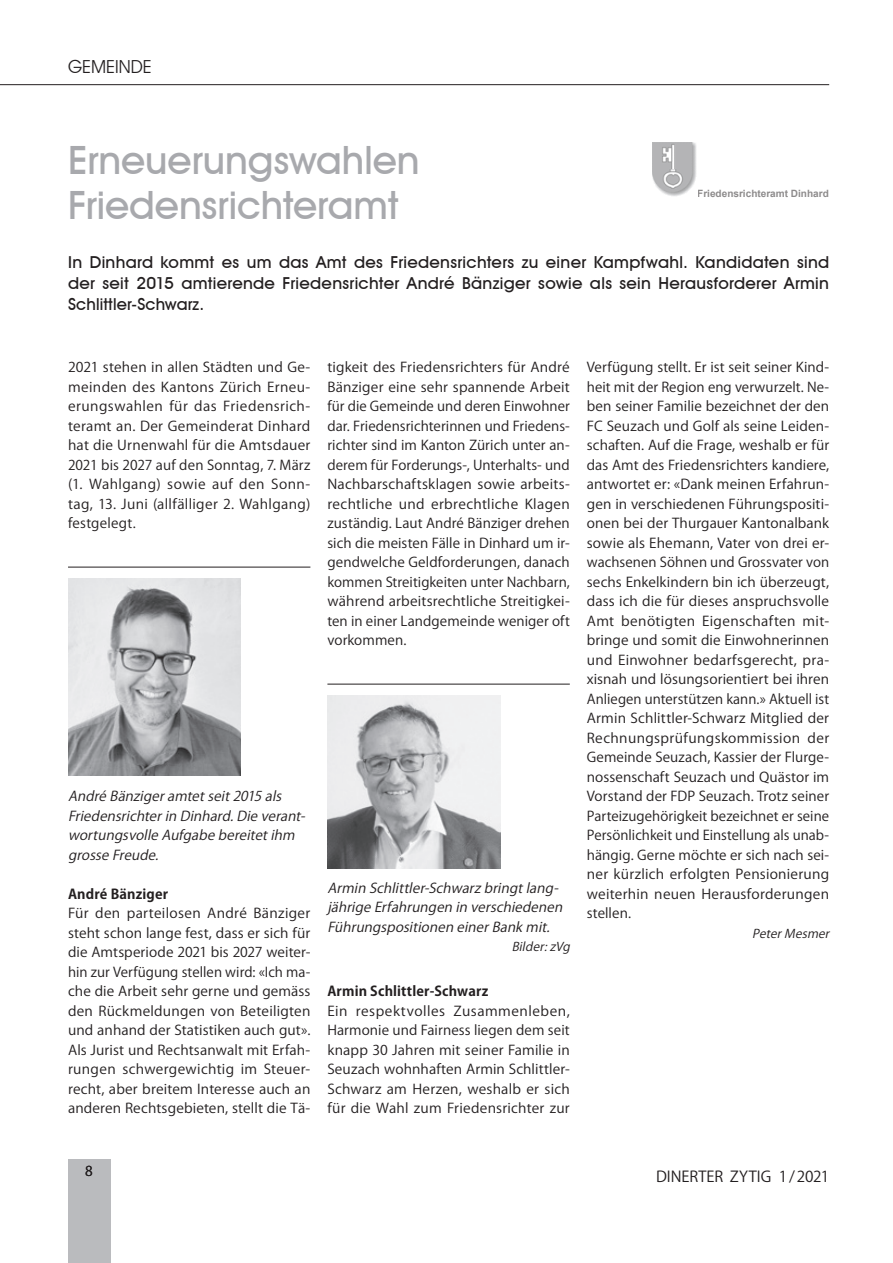
<style>
.page{position:relative;width:893px;height:1263px;background:#fff}
.page>*{position:absolute;margin:0;border:0;box-sizing:border-box;transform-origin:0 0}
.t1{font:500 39px/45px "Avant Garde IT Cby BT";letter-spacing:-.005em;color:#a8a9ad}
.t2{font:18px "Avant Garde IT Cby BT";color:#231f20}
.t3{font:500 16.5px/21px "Avant Garde IT Cby BT";letter-spacing:.01em;color:#231f20;text-align:justify;scale:1.04 1}
.t4{font:15px "Koz Go Pro";letter-spacing:-.005em;color:#231f20}
.t5{font:13.5px/19.5px "Koz Go Pro";letter-spacing:.015em;color:#231f20;text-align:justify;scale:1.04 1}
.t6{font:13.5px/19.5px "Koz Go Pro";letter-spacing:.015em;color:#231f20;text-align:justify}
.t7{font:italic 13.5px/19.5px "Koz Go Pro";color:#231f20}
.t8{font:700 13.5px "Koz Go Pro";letter-spacing:.015em;color:#231f20}
.t9{font:italic 12px "Koz Go Pro";color:#231f20}
.t10{font:700 10.05px "Arial";color:#231f20}
</style>
<div class="page">
<div style="left:68px;top:1160px;width:43px;height:103px;background:#babbbe"></div>
<hr style="left:0;top:84px;width:829px;height:1px;background:#231f20">
<hr style="left:68px;top:567px;width:242px;height:1px;background:#231f20">
<img style="left:68px;top:578px;width:173px;height:197px">
<hr style="left:327px;top:684px;width:243px;height:1px;background:#231f20">
<img style="left:327px;top:695px;width:173px;height:173px">
<img style="left:652px;top:143px;width:44px;height:53px">
<h2 class="t2" style="left:68px;top:55px;width:85px">GEMEINDE</h2>
<h1 class="t1" style="left:68px;top:138px;width:353px">Erneuerungswahlen<br>Friedensrichteramt</h1>
<p class="t3" style="left:68px;top:252px;width:733px">In Dinhard kommt es um das Amt des Friedensrichters zu einer Kampfwahl. Kandidaten sind der seit 2015 amtierende Friedensrichter André Bänziger sowie als sein Herausforderer Armin Schlittler-Schwarz.</p>
<p class="t10" style="left:697px;top:187px;width:133px">Friedensrichteramt Dinhard</p>
<p class="t5" style="left:68px;top:358px;width:235px">2021 stehen in allen Städten und Ge&shy;meinden des Kantons Zürich Erneu&shy;erungswahlen für das Friedensrich&shy;teramt an. Der Gemeinderat Dinhard hat die Urnenwahl für die Amtsdauer 2021 bis 2027 auf den Sonntag, 7. März (1. Wahlgang) sowie auf den Sonn&shy;tag, 13. Juni (allfälliger 2. Wahlgang) festgelegt.</p>
<p class="t5" style="left:327px;top:358px;width:235px">tigkeit des Friedensrichters für André Bänziger eine sehr spannende Arbeit für die Gemeinde und deren Einwohner dar. Friedensrichterinnen und Friedens&shy;richter sind im Kanton Zürich unter an&shy;derem für Forderungs-, Unterhalts- und Nachbarschaftsklagen sowie arbeits&shy;rechtliche und erbrechtliche Klagen zuständig. Laut André Bänziger drehen sich die meisten Fälle in Dinhard um ir&shy;gendwelche Geldforderungen, danach kommen Streitigkeiten unter Nachbarn, während arbeitsrechtliche Streitigkei&shy;ten in einer Landgemeinde weniger oft vorkommen.</p>
<p class="t7" style="left:68px;top:787px;width:242px">André Bänzigeramtetseit2015 als<br>Friedensrichterin Dinhard.Die verant&shy;wortungsvolle Aufgabe bereitetihm grosse Freude.</p>
<p class="t8" style="left:68px;top:885px;width:102px">André Bänziger</p>
<p class="t5" style="left:68px;top:904px;width:235px">Für den parteilosen André Bänziger steht schon lange fest, dass er sich für die Amtsperiode 2021 bis 2027 weiter&shy;hin zur Verfügung stellen wird: «Ich ma&shy;che die Arbeit sehr gerne und gemäss den Rückmeldungen von Beteiligten und anhand der Statistiken auch gut».<br>Als Jurist und Rechtsanwalt mit Erfah&shy;rungen schwergewichtig im Steuer&shy;recht, aber breitem Interesse auch an anderen Rechtsgebieten, stellt die Tä-</p>
<p class="t7" style="left:327px;top:878px;width:240px">Armin Schlittler-Schwarzbringtlang&shy;jährige Erfahrungen in verschiedenen<br>Führungspositionen einerBank mit.</p>
<p class="t9" style="left:512px;top:939px;width:63px">Bilder:zVg</p>
<p class="t8" style="left:327px;top:983px;width:162px">Armin Schlittler-Schwarz</p>
<p class="t5" style="left:327px;top:1001px;width:235px">Ein respektvolles Zusammenleben, Harmonie und Fairness liegen dem seit knapp 30 Jahren mit seiner Familie in Seuzach wohnhaften Armin Schlittler-Schwarz am Herzen, weshalb er sich für die Wahl zum Friedensrichter zur</p>
<p class="t6" style="left:587px;top:358px;width:244px">Verfügung stellt. Er ist seit seiner Kind&shy;heit mit der Region eng verwurzelt. Ne&shy;ben seiner Familie bezeichnet der den FC Seuzach und Golf als seine Leiden&shy;schaften. Auf die Frage, weshalb er für das Amt des Friedensrichters kandiere, antwortet er: «Dank meinen Erfahrun&shy;gen in verschiedenen Führungspositi&shy;onen bei der Thurgauer Kantonalbank sowie als Ehemann, Vater von drei er&shy;wachsenen Söhnen und Grossvater von sechs Enkelkindern bin ich überzeugt, dass ich die für dieses anspruchsvolle Amt benötigten Eigenschaften mit&shy;bringe und somit die Einwohnerinnen und Einwohner bedarfsgerecht, pra&shy;xisnah und lösungsorientiert bei ihren Anliegen unterstützen kann.» Aktuell ist Armin Schlittler-Schwarz Mitglied der Rechnungsprüfungskommission der Gemeinde Seuzach, Kassier der Flurge&shy;nossenschaft Seuzach und Quästor im Vorstand der FDP Seuzach. Trotz seiner Parteizugehörigkeit bezeichnet er seine Persönlichkeit und Einstellung als unab&shy;hängig. Gerne möchte er sich nach sei&shy;ner kürzlich erfolgten Pensionierung weiterhin neuen Herausforderungen stellen.</p>
<p class="t9" style="left:752px;top:926px;width:82px">PeterMesmer</p>
<p class="t6" style="left:85px;top:1162px;width:9px">8</p>
<p class="t4" style="left:656px;top:1166px;width:175px">DINERTER ZYTIG 1/2021</p>
</div>
